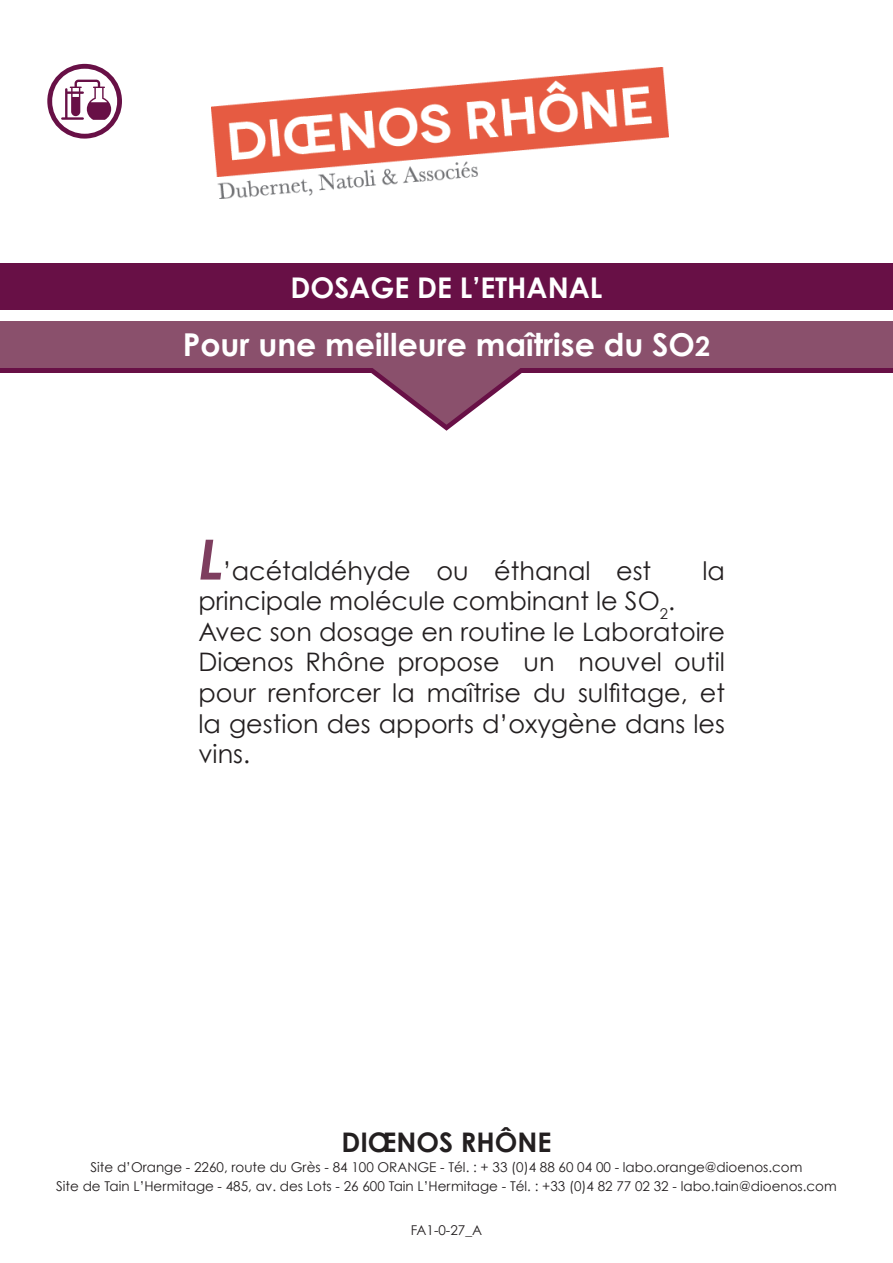
<style>
.page{position:relative;width:893px;height:1263px;background:#fff}
.page>*{position:absolute;margin:0;border:0;box-sizing:border-box;transform-origin:0 0}
.t1{font:700 31.5px "Century Gothic";color:#fff}
.t2{font:700 28.5px "Century Gothic";color:#fff}
.t3{font:700 27px "Century Gothic";color:#231f20}
.TEXTE_recto{font:25.5px/30.6px "Century Gothic";color:#231f20;text-align:justify}
.t4{font:13.5px "Century Gothic";color:#231f20}
.s1{font-size:27px}
.s2{font-weight:700;font-style:italic;font-size:55.5px;color:#7e3e5f}
</style>
<div class="page">
<svg style="left:0;top:367px;width:893px;height:5px;background:#6e1c4d"></svg>
<div style="left:0;top:321px;width:893px;height:46px;background:#8a506c"></div>
<div style="left:0;top:264px;width:893px;height:46px;background:#681046"></div>
<svg style="left:359px;top:367px;width:175px;height:64px"></svg>
<img style="left:211px;top:67px;width:458px;height:131px">
<svg style="left:47px;top:64px;width:75px;height:75px"></svg>
<p class="t2" style="left:291px;top:266px;width:313px">DOSAGE DE L’ETHANAL</p>
<p class="t1" style="left:183px;top:320px;width:529px">Pour une meilleure maîtrise du SO<span class="s1">2</span></p>
<p class="TEXTE_recto" style="left:198px;top:555px;width:454px"><span class="s2">L</span>’acétaldéhyde ou éthanal est</p>
<p class="TEXTE_recto" style="left:702px;top:555px;width:24px">la</p>
<p class="TEXTE_recto" style="left:198px;top:585px;width:478px">principale molécule combinant le SO<sub>2</sub>.</p>
<p class="TEXTE_recto" style="left:198px;top:616px;width:528px">Avec son dosage en routine le Laboratoire Diœnos Rhône propose un nouvel outil pour renforcer la maîtrise du sulfitage, et la gestion des apports d’oxygène dans les vins.</p>
<p class="t3" style="left:341px;top:1122px;width:212px">DIŒNOS RHÔNE</p>
<p class="t4" style="left:91px;top:1157px;width:713px">Site d’Orange - 2260, route du Grès - 84 100 ORANGE - Tél. : + 33 (0)4 88 60 04 00 - labo.orange@dioenos.com</p>
<p class="t4" style="left:56px;top:1177px;width:782px">Site de Tain L’Hermitage - 485, av. des Lots - 26 600 Tain L’Hermitage - Tél. : +33 (0)4 82 77 02 32 - labo.tain@dioenos.com</p>
<p class="t4" style="left:411px;top:1221px;width:73px">FA1-0-27_A</p>
</div>
